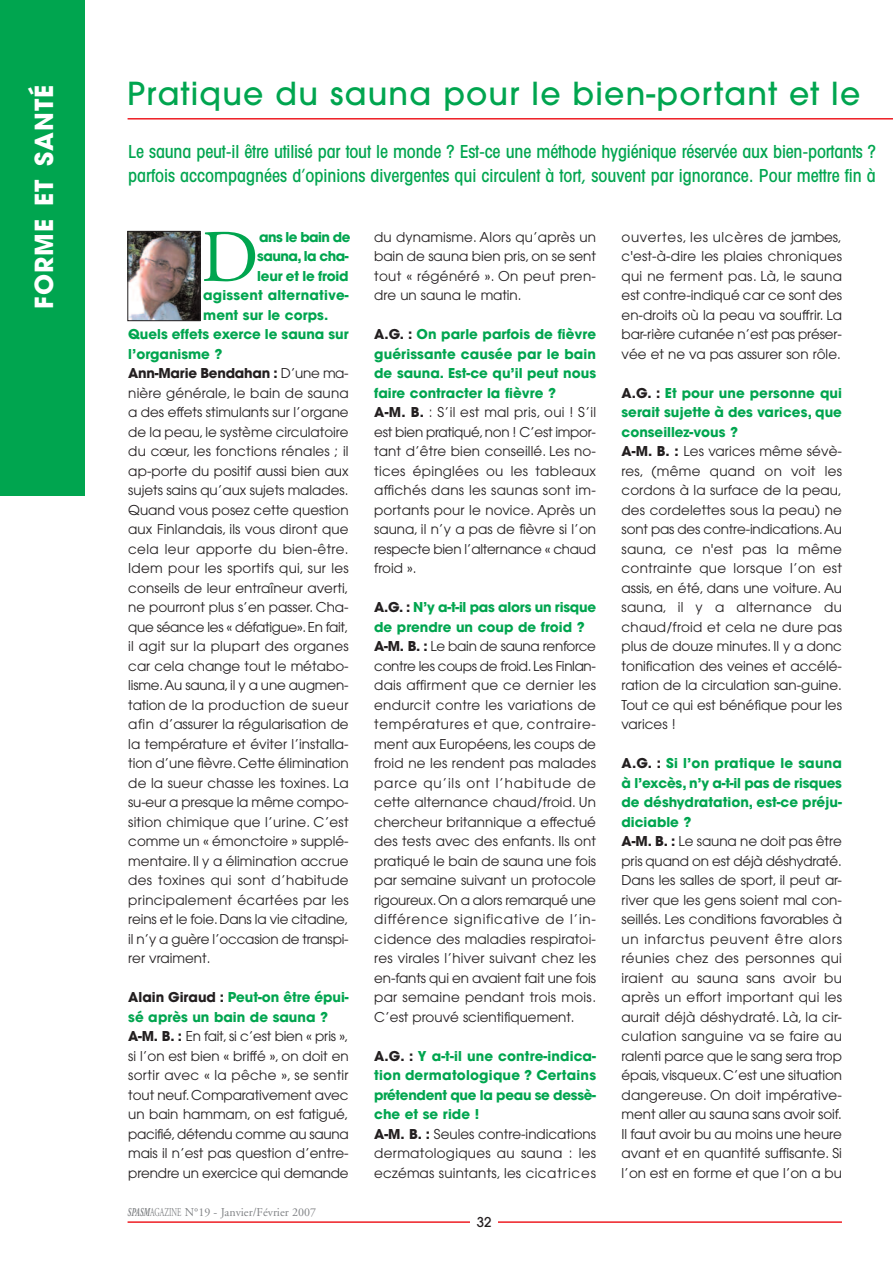
<style>
.page{position:relative;width:893px;height:1263px;background:#fff}
.page>*{position:absolute;margin:0;border:0;box-sizing:border-box;transform-origin:0 0}
.t1{font:73.95px "Adobe Garamond";color:#00a54f}
.t2{font:500 31.5px "Avant Garde";letter-spacing:.04em;color:#00a54f}
.t3{font:700 24.75px "Avant Garde";letter-spacing:.04em;color:#fff}
.t4{font:500 condensed 18px/24px "Avant Garde";color:#00a54f}
.t5{font:13.5px/19.5px "Avant Garde";color:#231f20}
.t6{font:700 13.5px/19.5px "Avant Garde";color:#00a54f}
.t7{font:13.5px "Avant Garde";letter-spacing:.02em;color:#231f20}
.t8{font:13.5px "Avant Garde";letter-spacing:-.02em;color:#231f20}
.t9{font:13.5px "Avant Garde";letter-spacing:.035em;color:#231f20}
.t10{font:700 13.5px "Avant Garde";letter-spacing:-.015em;color:#231f20}
.t11{font:700 13.5px "Avant Garde";letter-spacing:-.04em;color:#00a54f}
.t12{font:500 13.5px "Avant Garde";color:#231f20}
.t13{font:12px "Adobe Garamond";color:#808285;scale:.6 1}
.s1{font-weight:700}
.s2{font-weight:700;color:#00a54f}
.s3{color:#231f20}
.s4{font-weight:400;color:#231f20}
.s5{font-weight:400}
.s6{font-weight:700;font-style:italic}
</style>
<div class="page">
<hr style="left:128px;top:1221px;width:714px;height:2px;background:#ee1d23">
<div style="left:470px;top:1215px;width:28px;height:13px;background:#fff"></div>
<div style="left:0;top:0;width:85px;height:495px;background:#00a54f"></div>
<hr style="left:128px;top:118px;width:765px;height:2px;background:#ee1d23">
<img style="left:130px;top:233px;width:68px;height:86px">
<div style="left:128px;top:231px;width:72px;height:90px;border:1px solid #231f20"></div>
<h3 class="t3" style="left:35px;top:309px;width:225px;rotate:-90deg">FORME ET SANTÉ</h3>
<h2 class="t2" style="left:128px;top:82px;width:734px">Pratique du sauna pour le bien-portant et le</h2>
<h3 class="t4" style="left:128px;top:142px;width:749px">Le sauna peut-il être utilisé par tout le monde ? Est-ce une méthode hygiénique réservée aux bien-portants ? parfois accompagnées d’opinions divergentes qui circulent à tort, souvent par ignorance. Pour mettre fin à</h3>
<p class="t5" style="left:374px;top:228px;width:223px;text-align:justify">du dynamisme. Alors qu’après un bain de sauna bien pris,on se sent tout « régénéré ». On peut pren&shy;dre un sauna le matin.</p>
<p class="t5" style="left:374px;top:326px;width:223px"><span class="s1">A.G. :</span> <span class="s2">On parle parfois de fièvre guérissante causée par le bain de sauna. Est-ce qu’il peut nous faire contracter la fièvre ?<br></span><span class="s1">A-M. B.</span> : S’il est mal pris, oui ! S’il est bien pratiqué,non ! C’est impor&shy;tant d’être bien conseillé. Les no&shy;tices épinglées ou les tableaux affichés dans les saunas sont im&shy;portants pour le novice. Après un sauna, il n’y a pas de fièvre si l’on respecte bien l’alternance « chaud froid ».</p>
<p class="t5" style="left:374px;top:599px;width:223px"><span class="s1">A.G. :</span> <span class="s2">N’y a-t-il pas alors un risque de prendre un coup de froid ?<br></span><span class="s1">A-M. B. :</span> Le bain de sauna renforce contre les coups de froid.Les Finlan&shy;dais affirment que ce dernier les endurcit contre les variations de températures et que, contraire&shy;ment aux Européens, les coups de froid ne les rendent pas malades parce qu’ils ont l’habitude de cette alternance chaud/froid. Un chercheur britannique a effectué des tests avec des enfants. Ils ont pratiqué le bain de sauna une fois par semaine suivant un protocole rigoureux.On a alors remarqué une différence significative de l’in&shy;cidence des maladies respiratoi&shy;res virales l’hiver suivant chez les en-fants qui en avaient fait une fois par semaine pendant trois mois.<br>C’est prouvé scientifiquement.</p>
<p class="t6" style="left:374px;top:1048px;width:223px"><span class="s3">A.G. :</span> Y a-t-il une contre-indica&shy;tion dermatologique ? Certains prétendent que la peau se dessè&shy;che et se ride !<br><span class="s3">A-M. B. :</span> <span class="s4">Seules contre-indications dermatologiques au sauna : les eczémas suintants, les cicatrices</span></p>
<p class="t5" style="left:622px;top:228px;width:222px;text-align:justify">ouvertes, les ulcères de jambes, c'est-à-dire les plaies chroniques qui ne ferment pas. Là, le sauna est contre-indiqué car ce sont des en-droits où la peau va souffrir. La bar-rière cutanée n’est pas préser&shy;vée et ne va pas assurer son rôle.</p>
<p class="t5" style="left:622px;top:384px;width:222px"><span class="s1">A.G. :</span> <span class="s2">Et pour une personne qui serait sujette à des varices, que conseillez-vous ?<br></span><span class="s1">A-M. B. :</span> Les varices même sévè&shy;res, (même quand on voit les cordons à la surface de la peau, des cordelettes sous la peau) ne sont pas des contre-indications.Au sauna, ce n'est pas la même contrainte que lorsque l’on est assis, en été, dans une voiture. Au sauna, il y a alternance du chaud/froid et cela ne dure pas plus de douze minutes. Il y a donc tonification des veines et accélé&shy;ration de la circulation san-guine.<br>Tout ce qui est bénéfique pour les varices !</p>
<p class="t5" style="left:622px;top:755px;width:222px"><span class="s1">A.G. :</span> <span class="s2">Si l’on pratique le sauna à l’excès, n’y a-t-il pas de risques de déshydratation, est-ce préju&shy;diciable ?<br></span><span class="s1">A-M. B. :</span> Le sauna ne doit pas être pris quand on est déjà déshydraté.<br>Dans les salles de sport, il peut ar&shy;river que les gens soient mal con&shy;seillés. Les conditions favorables à un infarctus peuvent être alors réunies chez des personnes qui iraient au sauna sans avoir bu après un effort important qui les aurait déjà déshydraté. Là, la cir&shy;culation sanguine va se faire au ralenti parce que le sang sera trop épais,visqueux.C’est une situation dangereuse. On doit impérative&shy;ment aller au sauna sans avoir soif.<br>Il faut avoir bu au moins une heure avant et en quantité suffisante. Si l’on est en forme et que l’on a bu</p>
<h1 class="t1" style="left:201px;top:228px;width:59px">D</h1>
<p class="t11" style="left:259px;top:232px;width:93px">ans le bain de</p>
<p class="t11" style="left:257px;top:251px;width:93px">sauna, la cha-</p>
<p class="t6" style="left:257px;top:268px;width:93px">leur et le froid</p>
<p class="t6" style="left:203px;top:287px;width:147px">agissent alternative-</p>
<p class="t6" style="left:203px;top:307px;width:127px">ment sur le corps.</p>
<p class="t6" style="left:128px;top:326px;width:222px">Quels effets exerce le sauna sur</p>
<p class="t6" style="left:128px;top:346px;width:96px">l’organisme ?</p>
<p class="t10" style="left:128px;top:368px;width:222px">Ann-Marie Bendahan : <span class="s5">D’une ma-</span></p>
<p class="t5" style="left:128px;top:384px;width:222px">nière générale, le bain de sauna</p>
<p class="t5" style="left:128px;top:404px;width:222px">a des effets stimulants sur l’organe</p>
<p class="t5" style="left:128px;top:423px;width:222px">de la peau,le système circulatoire</p>
<p class="t5" style="left:128px;top:443px;width:222px">du cœur, les fonctions rénales ; il</p>
<p class="t5" style="left:128px;top:462px;width:222px">ap-porte du positif aussi bien aux</p>
<p class="t5" style="left:128px;top:482px;width:222px">sujets sains qu’aux sujets malades.</p>
<p class="t5" style="left:128px;top:501px;width:222px">Quand vous posez cette question</p>
<p class="t5" style="left:128px;top:521px;width:222px">aux Finlandais, ils vous diront que</p>
<p class="t7" style="left:128px;top:544px;width:222px">cela leur apporte du bien-être.</p>
<p class="t7" style="left:128px;top:563px;width:222px">Idem pour les sportifs qui, sur les</p>
<p class="t5" style="left:128px;top:579px;width:222px">conseils de leur entraîneur averti,</p>
<p class="t5" style="left:128px;top:599px;width:222px">ne pourront plus s’en passer. Cha-</p>
<p class="t8" style="left:128px;top:622px;width:222px">que séance les « défatigue».En fait,</p>
<p class="t7" style="left:128px;top:641px;width:222px">il agit sur la plupart des organes</p>
<p class="t5" style="left:128px;top:657px;width:222px">car cela change tout le métabo-</p>
<p class="t5" style="left:128px;top:677px;width:222px">lisme.Au sauna,il y a une augmen-</p>
<p class="t9" style="left:128px;top:700px;width:222px">tation de la production de sueur</p>
<p class="t5" style="left:128px;top:716px;width:222px">afin d’assurer la régularisation de</p>
<p class="t5" style="left:128px;top:735px;width:222px">la température et éviter l’installa-</p>
<p class="t5" style="left:128px;top:755px;width:222px">tion d’une fièvre.Cette élimination</p>
<p class="t5" style="left:128px;top:774px;width:222px">de la sueur chasse les toxines. La</p>
<p class="t5" style="left:128px;top:794px;width:222px">su-eur a presque la même compo-</p>
<p class="t5" style="left:128px;top:813px;width:222px">sition chimique que l’urine. C’est</p>
<p class="t5" style="left:128px;top:833px;width:222px">comme un « émonctoire » supplé-</p>
<p class="t5" style="left:128px;top:852px;width:222px">mentaire. Il y a élimination accrue</p>
<p class="t7" style="left:128px;top:875px;width:222px">des toxines qui sont d’habitude</p>
<p class="t7" style="left:128px;top:895px;width:222px">principalement écartées par les</p>
<p class="t5" style="left:128px;top:911px;width:222px">reins et le foie.Dans la vie citadine,</p>
<p class="t5" style="left:128px;top:930px;width:222px">il n’y a guère l’occasion de transpi-</p>
<p class="t5" style="left:128px;top:950px;width:84px">rer vraiment.</p>
<p class="t5" style="left:128px;top:989px;width:222px"><span class="s1">Alain Giraud :</span> <span class="s2">Peut-on être épui&shy;sé après un bain de sauna ?<br></span><span class="s1">A-M. B. :</span> En fait,si c’est bien « pris », si l’on est bien « briffé », on doit en sortir avec « la pêche », se sentir tout neuf.Comparativement avec un bain hammam, on est fatigué, pacifié,détendu comme au sauna mais il n’est pas question d’entre&shy;prendre un exercice qui demande</p>
<p class="t13" style="left:128px;top:1208px;width:316px"><span class="s6">SPASM</span>AGAZINE N°19 - Janvier/Février 2007</p>
<p class="t12" style="left:477px;top:1216px;width:16px">32</p>
</div>
